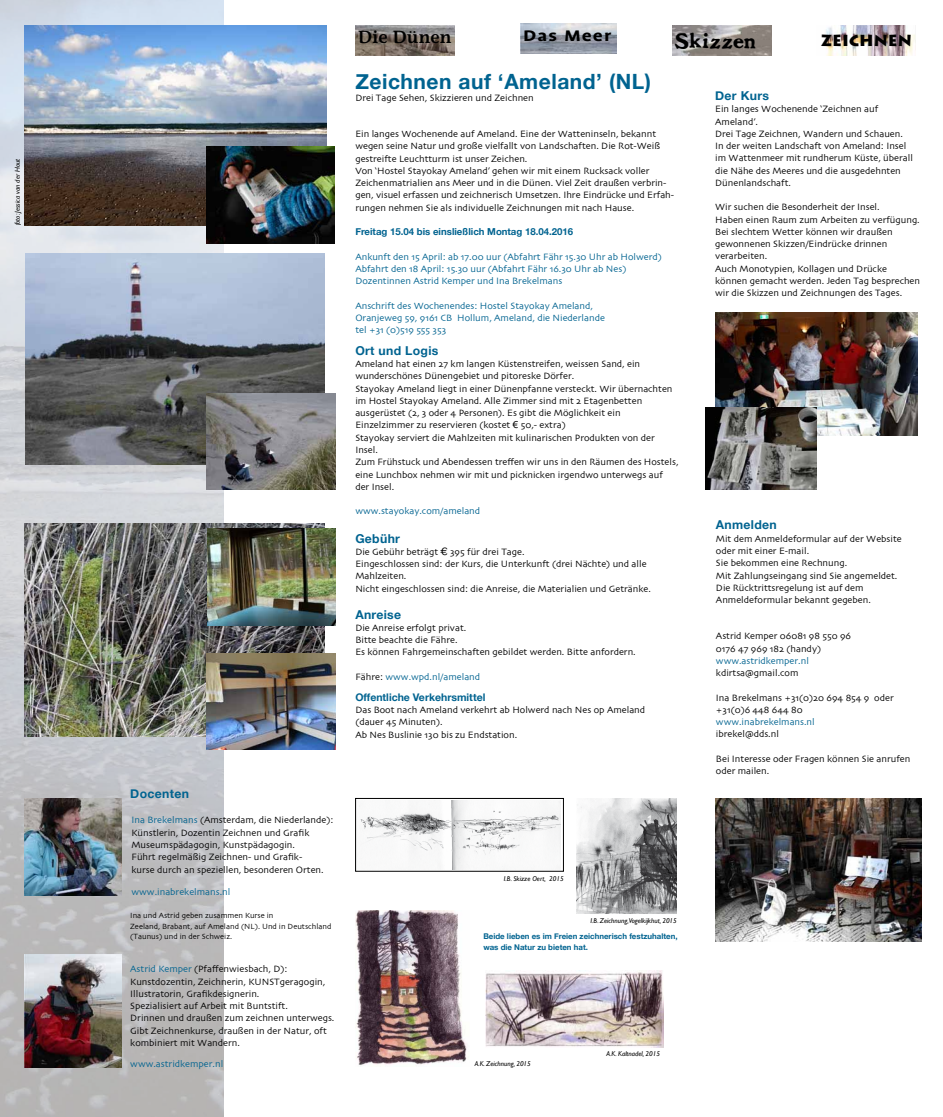
<style>
.page{position:relative;width:943px;height:1117px;background:#fff}
.page>*{position:absolute;margin:0;border:0;box-sizing:border-box;transform-origin:0 0}
.t1{font:700 21px "Helvetica Neue";letter-spacing:.025em;color:#006390}
.t2{font:21px "Phoenix";letter-spacing:.035em;color:#000}
.t3{font:600 17.5px "Stone Informal";color:#000}
.t4{font:700 17.5px "Profile";letter-spacing:.05em;color:#000;scale:1.25 1}
.t5{font:900 15.75px "Lithos";color:#000}
.t6{font:700 12.25px "Helvetica Neue";letter-spacing:.025em;color:#006390}
.t7{font:700 10.5px "Helvetica Neue";color:#006390}
.t8{font:9.62px/12.2px "Skia";color:#000}
.t9{font:9.62px/12.2px "Skia";color:#006390}
.t10{font:700 9.62px "Helvetica Neue";color:#006390}
.t11{font:7.88px/10.5px "Skia";color:#000}
.t12{font:700 7.88px/10.5px "Helvetica Neue";color:#006390}
.t13{font:italic 7px "Gill Sans";color:#000}
.s1{color:#006390}
.s2{font-family:"Arial"}
.s3{font-family:"Geneva"}
.s4{color:#000}
</style>
<div class="page">
<img style="left:0;top:0;width:223px;height:1116px">
<img style="left:355px;top:26px;width:99px;height:30px">
<img style="left:521px;top:24px;width:95px;height:30px">
<img style="left:672px;top:26px;width:99px;height:30px">
<img style="left:826px;top:26px;width:89px;height:30px">
<img style="left:25px;top:798px;width:97px;height:96px">
<img style="left:25px;top:953px;width:97px;height:114px">
<img style="left:25px;top:253px;width:299px;height:211px">
<img style="left:206px;top:393px;width:129px;height:96px">
<img style="left:25px;top:523px;width:299px;height:213px">
<img style="left:206px;top:653px;width:129px;height:96px">
<img style="left:208px;top:528px;width:127px;height:97px">
<img style="left:25px;top:26px;width:301px;height:199px">
<img style="left:206px;top:146px;width:128px;height:97px">
<img style="left:715px;top:312px;width:202px;height:123px">
<img style="left:705px;top:407px;width:111px;height:82px">
<img style="left:355px;top:910px;width:112px;height:155px">
<img style="left:485px;top:970px;width:179px;height:77px">
<img style="left:716px;top:798px;width:205px;height:143px">
<img style="left:359px;top:800px;width:201px;height:69px">
<div style="left:355px;top:798px;width:208px;height:73px;border:1px solid #000"></div>
<img style="left:576px;top:798px;width:101px;height:115px">
<p class="t13" style="left:13px;top:225px;width:68px;rotate:-90deg">foto: Jessica van der Hout</p>
<p class="t6" style="left:130px;top:786px;width:60px">Docenten</p>
<p class="t8" style="left:131px;top:814px;width:203px"><span class="s1">Ina Brekelmans</span> (Amsterdam, die Niederlande):<br>Künstlerin, Dozentin Zeichnen und Grafik Museumspädagogin, Kunstpädagogin.<br>Führt regelmäßig Zeichnen- und Grafik-<br>kurse durch an speziellen, besonderen Orten.</p>
<p class="t9" style="left:131px;top:886px;width:100px">www.inabrekelmans.nl</p>
<p class="t11" style="left:130px;top:910px;width:203px">Ina und Astrid geben zusammen Kurse in<br>Zeeland, Brabant, auf Ameland (NL). Und in Deutschland (Taunus) und in der Schweiz.</p>
<p class="t8" style="left:130px;top:963px;width:206px"><span class="s1">Astrid Kemper</span> (Pfaffenwiesbach, D):<br>Kunstdozentin, Zeichnerin, KUNSTgeragogin, Illustratorin, Grafikdesignerin.<br>Spezialisiert auf Arbeit mit Buntstift.<br>Drinnen und draußen zum zeichnen unterwegs.<br>Gibt Zeichnenkurse, draußen in der Natur, oft kombiniert mit Wandern.</p>
<p class="t9" style="left:130px;top:1057px;width:94px">www.astridkemper.nl</p>
<h2 class="t3" style="left:358px;top:27px;width:95px">Die Dünen</h2>
<h2 class="t4" style="left:523px;top:26px;width:72px">Das Meer</h2>
<h1 class="t2" style="left:675px;top:29px;width:82px">Skizzen</h1>
<h3 class="t5" style="left:820px;top:30px;width:92px">ZEICHNEN</h3>
<h1 class="t1" style="left:355px;top:68px;width:297px">Zeichnen auf ‘Ameland’ (NL)</h1>
<p class="t8" style="left:355px;top:92px;width:180px">Drei Tage Sehen, Skizzieren und Zeichnen</p>
<p class="t8" style="left:355px;top:128px;width:320px">Ein langes Wochenende auf Ameland. Eine der Watteninseln, bekannt wegen seine Natur und große vielfallt von Landschaften. Die Rot-Weiß gestreifte Leuchtturm ist unser Zeichen.<br>Von ‘Hostel Stayokay Ameland’ gehen wir mit einem Rucksack voller Zeichenmatrialien ans Meer und in die Dünen. Viel Zeit draußen verbrin&shy;gen, visuel erfassen und zeichnerisch Umsetzen. Ihre Eindrücke und Erfah&shy;rungen nehmen Sie als individuelle Zeichnungen mit nach Hause.</p>
<p class="t10" style="left:355px;top:226px;width:219px">Freitag 15.04 bis einsließlich Montag 18.04.2016</p>
<p class="t9" style="left:355px;top:251px;width:308px">Ankunft den 15 April: ab 17.00 uur (Abfahrt Fähr 15.30 Uhr ab Holwerd)<br>Abfahrt den 18 April: 15.30 uur (Abfahrt Fähr 16.30 Uhr ab Nes)<br>Dozentinnen Astrid Kemper und Ina Brekelmans</p>
<p class="t9" style="left:355px;top:300px;width:251px">Anschrift des Wochenendes: Hostel Stayokay Ameland,<br>Oranjeweg 59, 9161 CB Hollum, Ameland, die Niederlande tel +31 (0)519 555 353</p>
<p class="t6" style="left:355px;top:343px;width:85px">Ort und Logis</p>
<p class="t8" style="left:355px;top:358px;width:325px">Ameland hat einen 27 km langen Küstenstreifen, weissen Sand, ein wunderschönes Dünengebiet und pitoreske Dörfer.<br>Stayokay Ameland liegt in einer Dünenpfanne versteckt. Wir übernachten im Hostel Stayokay Ameland. Alle Zimmer sind mit 2 Etagenbetten ausgerüstet (2, 3 oder 4 Personen). Es gibt die Möglichkeit ein Einzelzimmer zu reservieren (kostet <span class="s2">€</span> 50,- extra)<br>Stayokay serviert die Mahlzeiten mit kulinarischen Produkten von der Insel.<br>Zum Frühstuck und Abendessen treffen wir uns in den Räumen des Hostels, eine Lunchbox nehmen wir mit und picknicken irgendwo unterwegs auf der Insel.</p>
<p class="t9" style="left:355px;top:505px;width:126px">www.stayokay.com/ameland</p>
<p class="t6" style="left:355px;top:530px;width:46px">Gebühr</p>
<p class="t8" style="left:355px;top:546px;width:297px">Die Gebühr beträgt <span class="s3">€</span> 395 für drei Tage.<br>Eingeschlossen sind: der Kurs, die Unterkunft (drei Nächte) und alle Mahlzeiten.<br>Nicht eingeschlossen sind: die Anreise, die Materialien und Getränke.</p>
<p class="t6" style="left:355px;top:606px;width:47px">Anreise</p>
<p class="t8" style="left:355px;top:622px;width:282px">Die Anreise erfolgt privat.<br>Bitte beachte die Fähre.<br>Es können Fahrgemeinschaften gebildet werden. Bitte anfordern.</p>
<p class="t9" style="left:355px;top:671px;width:126px"><span class="s4">Fähre:</span> www.wpd.nl/ameland</p>
<p class="t7" style="left:355px;top:690px;width:132px">Offentliche Verkehrsmittel</p>
<p class="t8" style="left:355px;top:704px;width:291px">Das Boot nach Ameland verkehrt ab Holwerd nach Nes op Ameland (dauer 45 Minuten).<br>Ab Nes Buslinie 130 bis zu Endstation.</p>
<p class="t6" style="left:715px;top:88px;width:55px">Der Kurs</p>
<p class="t8" style="left:715px;top:104px;width:199px">Ein langes Wochenende ‘Zeichnen auf Ameland’.<br>Drei Tage Zeichnen, Wandern und Schauen.<br>In der weiten Landschaft von Ameland: Insel im Wattenmeer mit rundherum Küste, überall die Nähe des Meeres und die ausgedehnten Dünenlandschaft.</p>
<p class="t8" style="left:715px;top:202px;width:206px">Wir suchen die Besonderheit der Insel.<br>Haben einen Raum zum Arbeiten zu verfügung.<br>Bei slechtem Wetter können wir draußen gewonnenen Skizzen/Eindrücke drinnen verarbeiten.<br>Auch Monotypien, Kollagen und Drücke können gemacht werden. Jeden Tag besprechen wir die Skizzen und Zeichnungen des Tages.</p>
<p class="t6" style="left:716px;top:517px;width:62px">Anmelden</p>
<p class="t8" style="left:716px;top:533px;width:187px">Mit dem Anmeldeformular auf der Website oder mit einer E-mail.<br>Sie bekommen eine Rechnung.<br>Mit Zahlungseingang sind Sie angemeldet.<br>Die Rücktrittsregelung ist auf dem Anmeldeformular bekannt gegeben.</p>
<p class="t8" style="left:716px;top:630px;width:137px">Astrid Kemper 06081 98 550 96<br>0176 47 969 182 (handy)</p>
<p class="t9" style="left:716px;top:655px;width:94px">www.astridkemper.nl</p>
<p class="t8" style="left:716px;top:667px;width:84px">kdirtsa@gmail.com</p>
<p class="t8" style="left:716px;top:691px;width:179px">Ina Brekelmans +31(0)20 694 854 9 oder +31(0)6 448 644 80</p>
<p class="t9" style="left:716px;top:716px;width:100px">www.inabrekelmans.nl</p>
<p class="t8" style="left:716px;top:728px;width:64px">ibrekel@dds.nl</p>
<p class="t8" style="left:716px;top:753px;width:196px">Bei Interesse oder Fragen können Sie anrufen oder mailen.</p>
<p class="t13" style="left:504px;top:874px;width:61px">I.B. Skizze Oert, 2015</p>
<p class="t13" style="left:590px;top:916px;width:88px">I.B. Zeichnung,Vogelkijkhut, 2015</p>
<p class="t12" style="left:483px;top:930px;width:196px">Beide lieben es im Freien zeichnerisch festzuhalten, was die Natur zu bieten hat.</p>
<p class="t13" style="left:474px;top:1059px;width:58px">A.K. Zeichnung, 2015</p>
<p class="t13" style="left:606px;top:1049px;width:55px">A.K. Kaltnadel, 2015</p>
</div>
